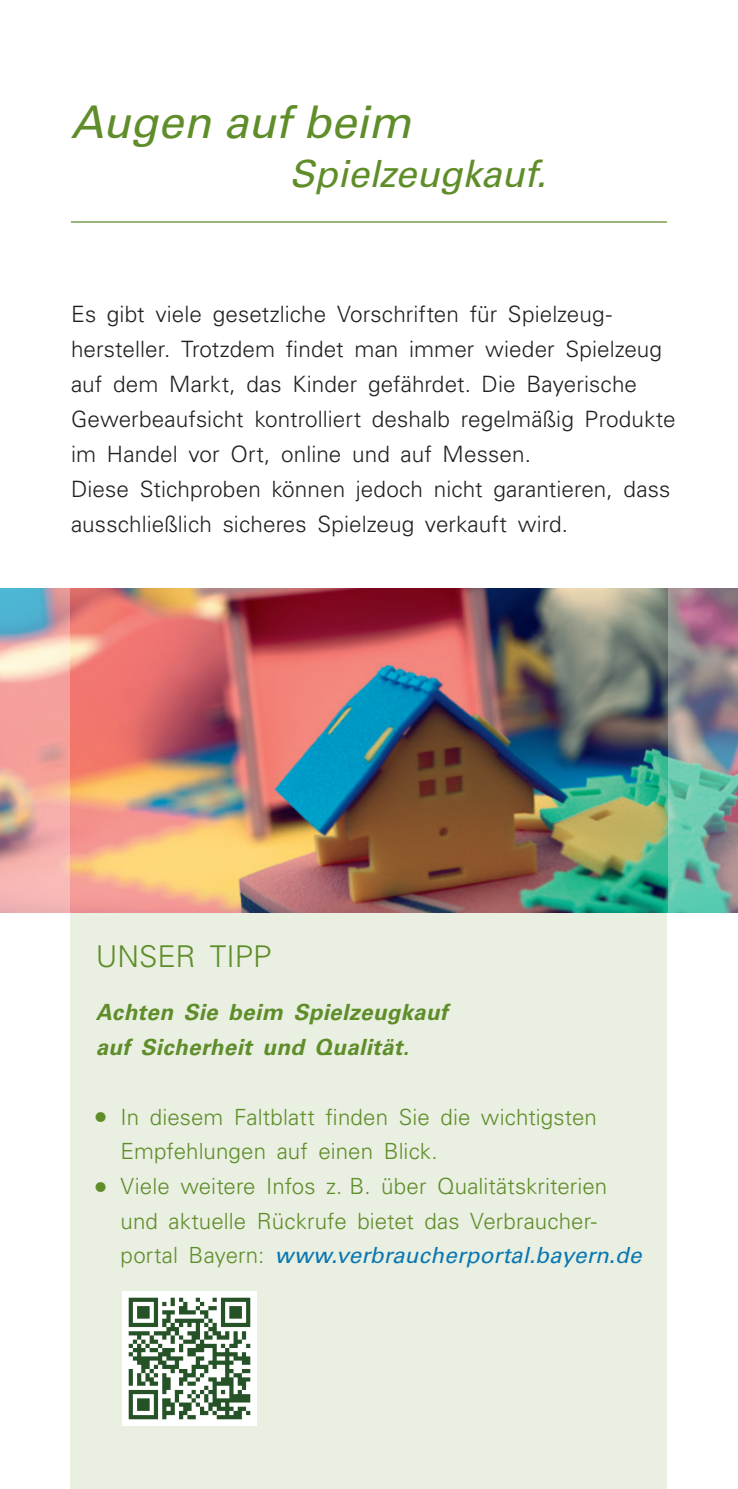
<style>
.page{position:relative;width:738px;height:1489px;background:#fff}
.page>*{position:absolute;margin:0;border:0;box-sizing:border-box;transform-origin:0 0}
.Headline_gruen_gross{font:italic 45px "Univers LT Std";color:#5f8d2a}
.Headline_gruen_gross-2{font:italic 37.5px "Univers LT Std";color:#5f8d2a}
.Head2{font:300 30px "Univers LT Std";color:#5f8d2a}
.Copy_normal_black_9{font:300 22.5px/35px "Univers LT Std";letter-spacing:.005em;color:#231f20}
.t1{font:300 22.25px/34.8px "Univers LT Std";letter-spacing:.005em;color:#5f8d2a}
.Head3{font:italic 700 22.25px/35px "Univers LT Std";letter-spacing:.015em;color:#5f8d2a}
.s1{font-weight:400;font-size:27.5px}
.s2{font-weight:400;font-style:italic;color:#0a77b2}
</style>
<div class="page">
<hr style="left:71px;top:221px;width:595px;height:2px;background:#5f8d2a">
<div style="left:71px;top:897px;width:595px;height:591px;background:#e9efe1"></div>
<img style="left:0;top:588px;width:737px;height:324px">
<img style="left:71px;top:588px;width:595px;height:324px">
<img style="left:122px;top:1291px;width:134px;height:134px">
<img style="left:122px;top:1291px;width:128px;height:128px">
<h1 class="Headline_gruen_gross" style="left:71px;top:95px;width:341px">Augen auf beim</h1>
<h1 class="Headline_gruen_gross-2" style="left:289px;top:151px;width:258px">Spielzeugkauf.</h1>
<p class="Copy_normal_black_9" style="left:71px;top:296px;width:605px">Es gibt viele gesetzliche Vorschriften für Spielzeug&shy;hersteller. Trotzdem findet man immer wieder Spielzeug auf dem Markt, das Kinder gefährdet. Die Bayerische Gewerbeaufsicht kontrolliert deshalb regelmäßig Produkte im Handel vor Ort, online und auf Messen.</p>
<p class="Copy_normal_black_9" style="left:71px;top:471px;width:600px">Diese Stichproben können jedoch nicht garantieren, dass ausschließlich sicheres Spielzeug verkauft wird.</p>
<h2 class="Head2" style="left:96px;top:938px;width:177px">UNSER TIPP</h2>
<h3 class="Head3" style="left:96px;top:994px;width:353px">Achten Sie beim Spielzeugkauf auf Sicherheit und Qualität.</h3>
<p class="t1" style="left:120px;top:1099px;width:477px;text-indent:-25px"><span class="s1">•</span> In diesem Faltblatt finden Sie die wichtigsten<br>Empfehlungen auf einen Blick.</p>
<p class="t1" style="left:120px;top:1168px;width:522px;text-indent:-25px"><span class="s1">•</span> Viele weitere Infos z. B. über Qualitätskriterien und aktuelle Rückrufe bietet das Verbraucher&shy;portal Bayern: <span class="s2">www.verbraucherportal.bayern.de</span></p>
</div>
